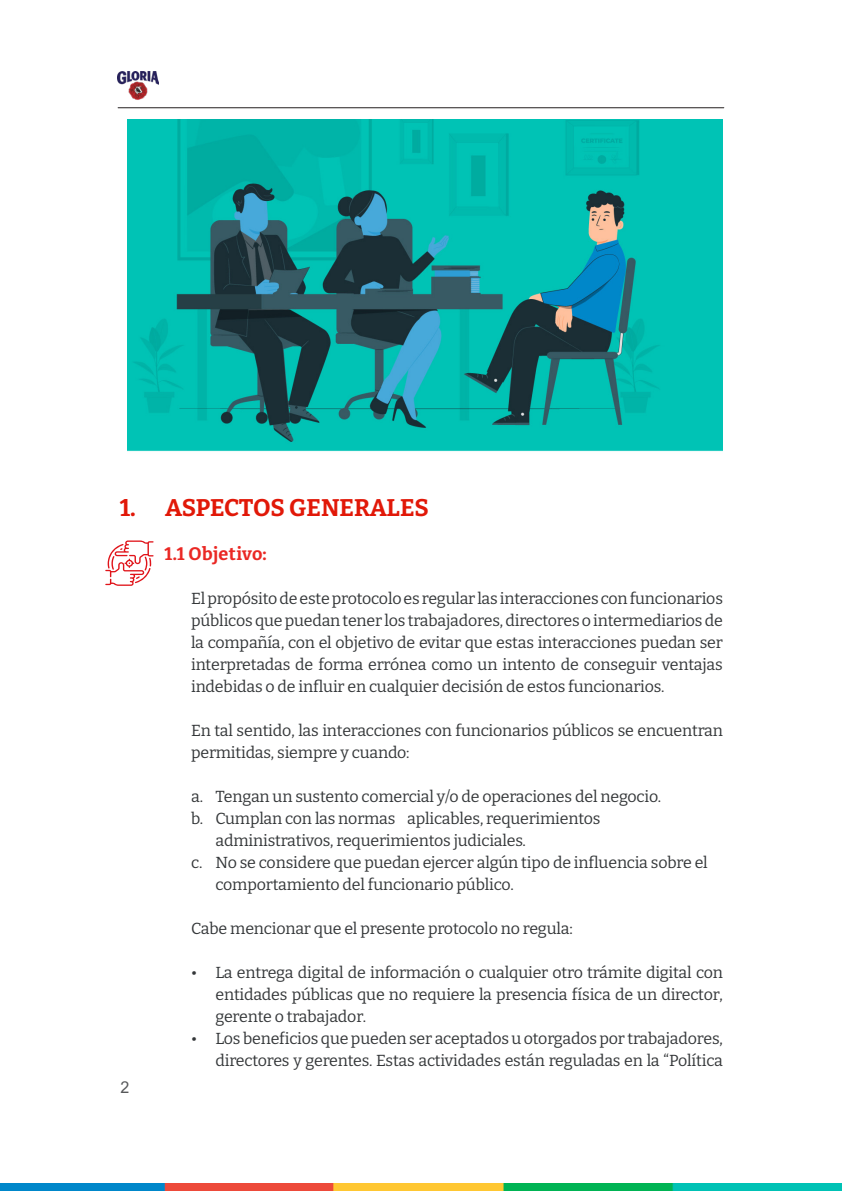
<style>
.page{position:relative;width:842px;height:1191px;background:#fff}
.page>*{position:absolute;margin:0;border:0;box-sizing:border-box;transform-origin:0 0}
.t1{font:700 24px "Bitter";letter-spacing:-.005em;color:#e11808}
.Títulos{font:700 18px "Bitter";letter-spacing:.02em;color:#ea2824}
.Títulos-2{font:16px/22px "Bitter";letter-spacing:-.01em;color:#333638}
.t2{font:16px "Arial Nova";color:#57585a}
</style>
<div class="page">
<hr style="left:118px;top:107px;width:606px;height:1px;background:#231f20">
<img style="left:118px;top:71px;width:41px;height:29px">
<img style="left:0;top:1183px;width:842px;height:8px">
<img style="left:128px;top:119px;width:595px;height:333px">
<svg style="left:105px;top:540px;width:49px;height:46px"></svg>
<p class="t1" style="left:120px;top:488px;width:311px">1. ASPECTOS GENERALES</p>
<p class="Títulos" style="left:164px;top:539px;width:104px">1.1 Objetivo:</p>
<p class="Títulos-2" style="left:191px;top:586px;width:533px;text-align:justify">El propósito de este protocolo es regular las interacciones con funcionarios públicos que puedan tener los trabajadores, directores o intermediarios de la compañía, con el objetivo de evitar que estas interacciones puedan ser interpretadas de forma errónea como un intento de conseguir ventajas indebidas o de influir en cualquier decisión de estos funcionarios.</p>
<p class="Títulos-2" style="left:191px;top:718px;width:533px">En tal sentido, las interacciones con funcionarios públicos se encuentran permitidas, siempre y cuando:</p>
<p class="Títulos-2" style="left:191px;top:784px;width:472px">a. Tengan un sustento comercial y/o de operaciones del negocio.</p>
<p class="Títulos-2" style="left:215px;top:806px;width:387px;text-indent:-24px">b. Cumplan con las normas aplicables, requerimientos administrativos, requerimientos judiciales.</p>
<p class="Títulos-2" style="left:215px;top:850px;width:494px;text-indent:-24px">c. No se considere que puedan ejercer algún tipo de influencia sobre el comportamiento del funcionario público.</p>
<p class="Títulos-2" style="left:191px;top:916px;width:383px">Cabe mencionar que el presente protocolo no regula:</p>
<p class="Títulos-2" style="left:215px;top:960px;width:509px;text-align:justify;text-indent:-24px">• La entrega digital de información o cualquier otro trámite digital con entidades públicas que no requiere la presencia física de un director, gerente o trabajador.</p>
<p class="Títulos-2" style="left:191px;top:1026px;width:533px;text-align:right">• Los beneficios que pueden ser aceptados u otorgados por trabajadores, directores y gerentes. Estas actividades están reguladas en la “Política</p>
<p class="t2" style="left:120px;top:1078px;width:10px">2</p>
</div>
